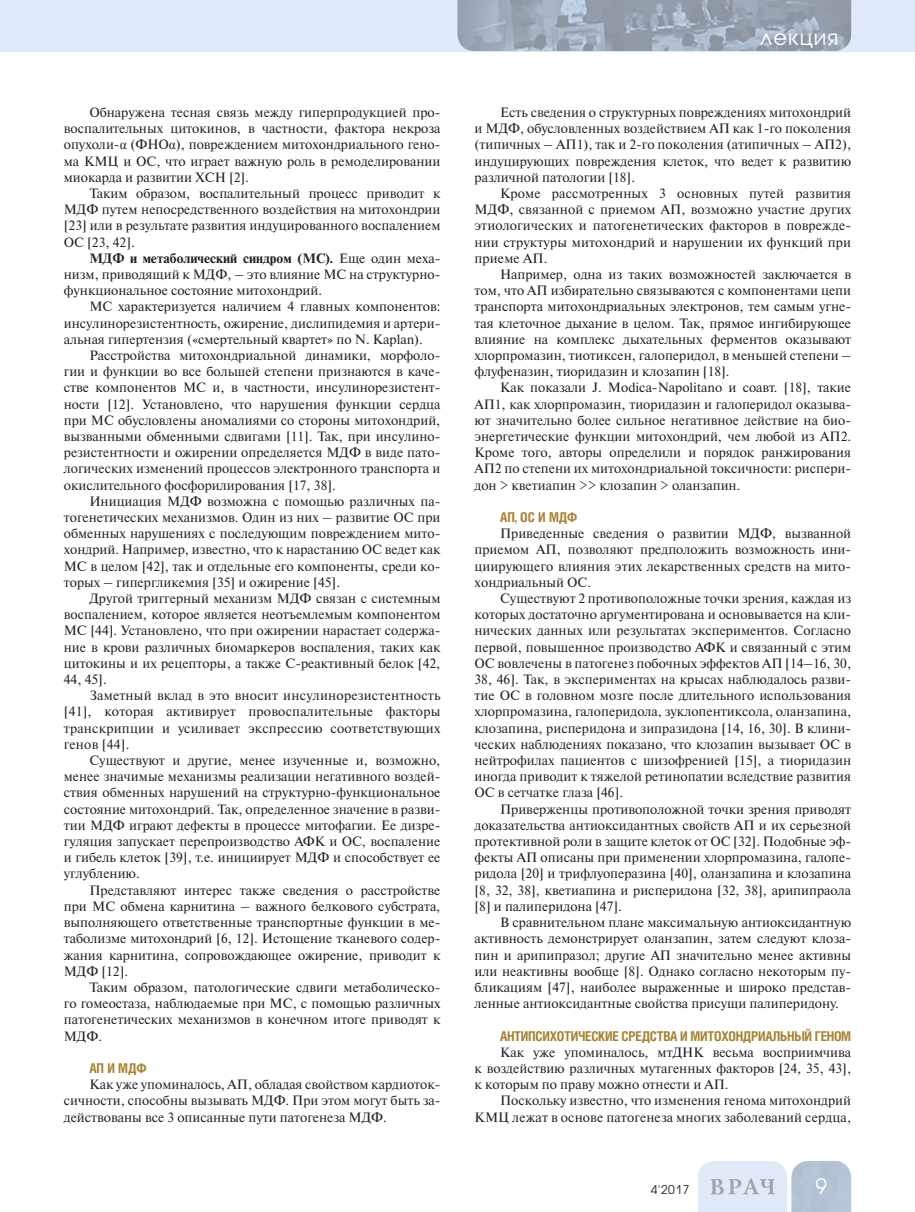
<style>
.page{position:relative;width:915px;height:1212px;background:#fff}
.page>*{position:absolute;margin:0;border:0;box-sizing:border-box;transform-origin:0 0}
.t1{font:21px "Avant Garde Gothic C";letter-spacing:.05em;color:#fff}
.t2{font:13.5px/16.2px "Newton C";color:#231f20;text-align:justify}
.t3{font:700 13.5px "Helios Cond";letter-spacing:-.02em;color:#a78131}
.t4{font:12px "Avant Garde Gothic C";color:#231f20}
.s1{font-family:"Times New Roman"}
.s2{font-weight:700}
</style>
<div class="page">
<div style="left:0;top:0;width:914px;height:51px;background:#dfe9f7"></div>
<img style="left:457px;top:0;width:393px;height:51px">
<svg style="left:698px;top:1161px;width:152px;height:51px;background:#cdd9e7"></svg>
<p class="t2" style="left:64px;top:106px;width:378px;text-indent:26px">Обнаружена тесная связь между гиперпродукцией про&shy;воспалительных цитокинов, в частности, фактора некроза опухоли-<span class="s1">α</span> (ФНО<span class="s1">α</span>), повреждением митохондриального гено&shy;ма КМЦ и ОС, что играет важную роль в ремоделировании миокарда и развитии ХСН [2].</p>
<p class="t2" style="left:64px;top:187px;width:378px;text-indent:26px">Таким образом, воспалительный процесс приводит к МДФ путем непосредственного воздействия на митохондрии [23] или в результате развития индуцированного воспалением ОС [23, 42].</p>
<p class="t2" style="left:64px;top:251px;width:378px;text-indent:26px"><span class="s2">МДФ и метаболический синдром (МС).</span> Еще один меха&shy;низм, приводящий к МДФ, – это влияние МС на структурно&shy;функциональное состояние митохондрий.</p>
<p class="t2" style="left:64px;top:300px;width:378px;text-indent:26px">МС характеризуется наличием 4 главных компонентов: инсулинорезистентность, ожирение, дислипидемия и артери&shy;альная гипертензия («смертельный квартет» по N. Kaplan).</p>
<p class="t2" style="left:64px;top:349px;width:378px;text-indent:26px">Расстройства митохондриальной динамики, морфоло&shy;гии и функции во все большей степени признаются в каче&shy;стве компонентов МС и, в частности, инсулинорезистент&shy;ности [12]. Установлено, что нарушения функции сердца при МС обусловлены аномалиями со стороны митохондрий, вызванными обменными сдвигами [11]. Так, при инсулино&shy;резистентности и ожирении определяется МДФ в виде пато&shy;логических изменений процессов электронного транспорта и окислительного фосфорилирования [17, 38].</p>
<p class="t2" style="left:64px;top:494px;width:378px;text-indent:26px">Инициация МДФ возможна с помощью различных па&shy;тогенетических механизмов. Один из них – развитие ОС при обменных нарушениях с последующим повреждением мито&shy;хондрий. Например, известно, что к нарастанию ОС ведет как МС в целом [42], так и отдельные его компоненты, среди ко&shy;торых – гипергликемия [35] и ожирение [45].</p>
<p class="t2" style="left:64px;top:592px;width:378px;text-indent:26px">Другой триггерный механизм МДФ связан с системным воспалением, которое является неотъемлемым компонентом МС [44]. Установлено, что при ожирении нарастает содержа&shy;ние в крови различных биомаркеров воспаления, таких как цитокины и их рецепторы, а также С-реактивный белок [42, 44, 45].</p>
<p class="t2" style="left:64px;top:689px;width:378px;text-indent:26px">Заметный вклад в это вносит инсулинорезистентность [41], которая активирует провоспалительные факторы транскрипции и усиливает экспрессию соответствующих генов [44].</p>
<p class="t2" style="left:64px;top:754px;width:378px;text-indent:26px">Существуют и другие, менее изученные и, возможно, менее значимые механизмы реализации негативного воздей&shy;ствия обменных нарушений на структурно-функциональное состояние митохондрий. Так, определенное значение в разви&shy;тии МДФ играют дефекты в процессе митофагии. Ее дизре&shy;гуляция запускает перепроизводство АФК и ОС, воспаление и гибель клеток [39], т.е. инициирует МДФ и способствует ее углублению.</p>
<p class="t2" style="left:64px;top:883px;width:378px;text-indent:26px">Представляют интерес также сведения о расстройстве при МС обмена карнитина – важного белкового субстрата, выполняющего ответственные транспортные функции в ме&shy;таболизме митохондрий [6, 12]. Истощение тканевого содер&shy;жания карнитина, сопровождающее ожирение, приводит к МДФ [12].</p>
<p class="t2" style="left:64px;top:980px;width:378px;text-indent:26px">Таким образом, патологические сдвиги метаболическо&shy;го гомеостаза, наблюдаемые при МС, с помощью различных патогенетических механизмов в конечном итоге приводят к МДФ.</p>
<p class="t3" style="left:89px;top:1063px;width:59px">АП И МДФ</p>
<p class="t2" style="left:64px;top:1078px;width:378px;text-indent:26px">Как уже упоминалось, АП, обладая свойством кардиоток&shy;сичности, способны вызывать МДФ. При этом могут быть за&shy;действованы все 3 описанные пути патогенеза МДФ.</p>
<h1 class="t1" style="left:760px;top:27px;width:79px">лекция</h1>
<p class="t2" style="left:474px;top:106px;width:378px;text-indent:26px">Есть сведения о структурных повреждениях митохондрий и МДФ, обусловленных воздействием АП как 1-го поколения (типичных – АП1), так и 2-го поколения (атипичных – АП2), индуцирующих повреждения клеток, что ведет к развитию различной патологии [18].</p>
<p class="t2" style="left:474px;top:187px;width:378px;text-indent:26px">Кроме рассмотренных 3 основных путей развития МДФ, связанной с приемом АП, возможно участие других этиологических и патогенетических факторов в поврежде&shy;нии структуры митохондрий и нарушении их функций при приеме АП.</p>
<p class="t2" style="left:474px;top:268px;width:378px;text-indent:26px">Например, одна из таких возможностей заключается в том, что АП избирательно связываются с компонентами цепи транспорта митохондриальных электронов, тем самым угне&shy;тая клеточное дыхание в целом. Так, прямое ингибирующее влияние на комплекс дыхательных ферментов оказывают хлорпромазин, тиотиксен, галоперидол, в меньшей степени – флуфеназин, тиоридазин и клозапин [18].</p>
<p class="t2" style="left:474px;top:381px;width:378px;text-indent:26px">Как показали J. Modica-Napolitano и соавт. [18], такие АП1, как хлорпромазин, тиоридазин и галоперидол оказыва&shy;ют значительно более сильное негативное действие на био&shy;энергетические функции митохондрий, чем любой из АП2.<br>Кроме того, авторы определили и порядок ранжирования АП2 по степени их митохондриальной токсичности: риспери&shy;дон &gt; кветиапин &gt;&gt; клозапин &gt; оланзапин.</p>
<p class="t3" style="left:500px;top:512px;width:79px">АП, ОС И МДФ</p>
<p class="t2" style="left:474px;top:527px;width:378px;text-indent:26px">Приведенные сведения о развитии МДФ, вызванной приемом АП, позволяют предположить возможность ини&shy;циирующего влияния этих лекарственных средств на мито&shy;хондриальный ОС.</p>
<p class="t2" style="left:474px;top:592px;width:378px;text-indent:26px">Существуют 2 противоположные точки зрения, каждая из которых достаточно аргументирована и основывается на кли&shy;нических данных или результатах экспериментов. Согласно первой, повышенное производство АФК и связанный с этим ОС вовлечены в патогенез побочных эффектов АП [14–16, 30, 38, 46]. Так, в экспериментах на крысах наблюдалось разви&shy;тие ОС в головном мозге после длительного использования хлорпромазина, галоперидола, зуклопентиксола, оланзапина, клозапина, рисперидона и зипразидона [14, 16, 30]. В клини&shy;ческих наблюдениях показано, что клозапин вызывает ОС в нейтрофилах пациентов с шизофренией [15], а тиоридазин иногда приводит к тяжелой ретинопатии вследствие развития ОС в сетчатке глаза [46].</p>
<p class="t2" style="left:474px;top:802px;width:378px;text-indent:26px">Приверженцы противоположной точки зрения приводят доказательства антиоксидантных свойств АП и их серьезной протективной роли в защите клеток от ОС [32]. Подобные эф&shy;фекты АП описаны при применении хлорпромазина, галопе&shy;ридола [20] и трифлуоперазина [40], оланзапина и клозапина [8, 32, 38], кветиапина и рисперидона [32, 38], арипипраола [8] и палиперидона [47].</p>
<p class="t2" style="left:474px;top:916px;width:378px;text-indent:26px">В сравнительном плане максимальную антиоксидантную активность демонстрирует оланзапин, затем следуют клоза&shy;пин и арипипразол; другие АП значительно менее активны или неактивны вообще [8]. Однако согласно некоторым пу&shy;бликациям [47], наиболее выраженные и широко представ&shy;ленные антиоксидантные свойства присущи палиперидону.</p>
<p class="t3" style="left:500px;top:1030px;width:352px">АНТИПСИХОТИЧЕСКИЕ СРЕДСТВА И МИТОХОНДРИАЛЬНЫЙ ГЕНОМ</p>
<p class="t2" style="left:474px;top:1045px;width:378px;text-indent:26px">Как уже упоминалось, мтДНК весьма восприимчива к воздействию различных мутагенных факторов [24, 35, 43], к которым по праву можно отнести и АП.</p>
<p class="t2" style="left:474px;top:1094px;width:378px;text-align:right">Поскольку известно, что изменения генома митохондрий<br>КМЦ лежат в основе патогенеза многих заболеваний сердца,</p>
<p class="t4" style="left:650px;top:1184px;width:40px">4'2017</p>
<h1 class="t1" style="left:815px;top:1177px;width:13px">9</h1>
</div>
